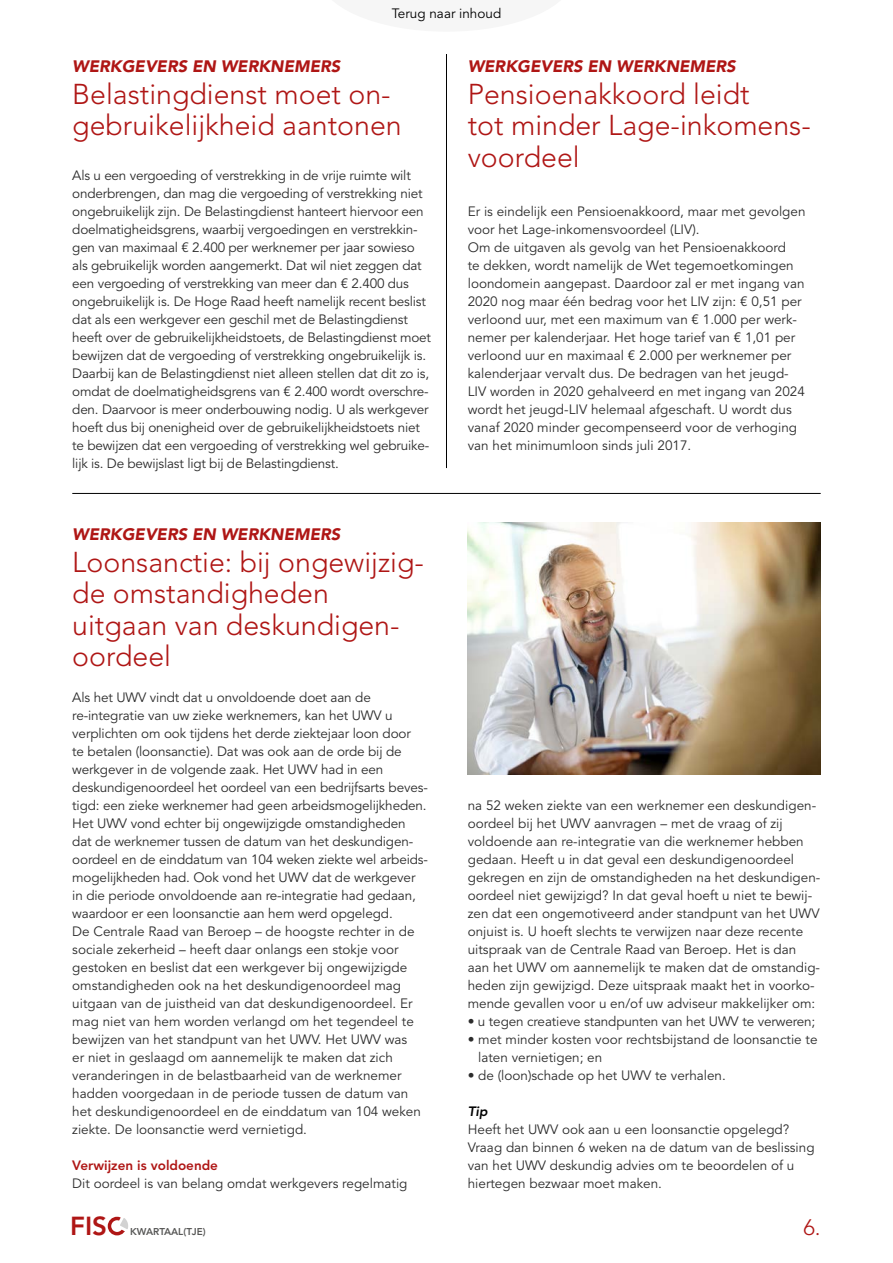
<style>
.page{position:relative;width:893px;height:1263px;background:#fff}
.page>*{position:absolute;margin:0;border:0;box-sizing:border-box;transform-origin:0 0}
.t1{font:300 28.5px/31.5px "Avenir LT";color:#af1615}
.t2{font:800 25.95px "Avenir LT";color:#af1615}
.t3{font:300 22.2px "Avenir LT";color:#af1615}
.t4{font:italic 900 16.5px "Avenir LT";color:#af1615}
.t5{font:13.5px/18px "Avenir LT";color:#2c2c2c}
.t6{font:800 13.5px "Avenir LT";color:#af1615}
.t7{font:13.5px "Avenir LT";color:#000}
.t8{font:italic 800 13.5px "Avenir LT";color:#000}
.t9{font:800 9.9px "Avenir LT";color:#575756}
</style>
<div class="page">
<div style="left:108px;top:1217px;width:18px;height:18px;border:3px solid #af1615;border-radius:50%"></div>
<svg style="left:114px;top:1216px;width:14px;height:19px"></svg>
<hr style="left:72px;top:493px;width:749px;height:1px;background:#000">
<img style="left:468px;top:522px;width:353px;height:252px">
<hr style="left:446px;top:54px;width:1px;height:414px;background:#000">
<p class="t7" style="left:392px;top:5px;width:111px">Terug naar inhoud</p>
<p class="t4" style="left:72px;top:56px;width:269px">WERKGEVERS EN WERKNEMERS</p>
<h1 class="t1" style="left:72px;top:78px;width:331px">Belastingdienst moet on&shy;gebruikelijkheid aantonen</h1>
<p class="t5" style="left:72px;top:167px;width:360px">Als u een vergoeding of verstrekking in de vrije ruimte wilt onderbrengen, dan mag die vergoeding of verstrekking niet ongebruikelijk zijn. De Belastingdienst hanteert hiervoor een doelmatigheidsgrens, waarbij vergoedingen en verstrekkin&shy;gen van maximaal € 2.400 per werknemer per jaar sowieso als gebruikelijk worden aangemerkt. Dat wil niet zeggen dat een vergoeding of verstrekking van meer dan € 2.400 dus ongebruikelijk is. De Hoge Raad heeft namelijk recent beslist dat als een werkgever een geschil met de Belastingdienst heeft over de gebruikelijkheidstoets, de Belastingdienst moet bewijzen dat de vergoeding of verstrekking ongebruikelijk is.<br>Daarbij kan de Belastingdienst niet alleen stellen dat dit zo is, omdat de doelmatigheidsgrens van € 2.400 wordt overschre&shy;den. Daarvoor is meer onderbouwing nodig. U als werkgever hoeft dus bij onenigheid over de gebruikelijkheidstoets niet te bewijzen dat een vergoeding of verstrekking wel gebruike&shy;lijk is. De bewijslast ligt bij de Belastingdienst.</p>
<p class="t4" style="left:72px;top:524px;width:269px">WERKGEVERS EN WERKNEMERS</p>
<h1 class="t1" style="left:72px;top:546px;width:353px">Loonsanctie: bij ongewijzig&shy;de omstandigheden uitgaan van deskundigen&shy;oordeel</h1>
<p class="t5" style="left:72px;top:689px;width:357px">Als het UWV vindt dat u onvoldoende doet aan de re-integratie van uw zieke werknemers, kan het UWV u verplichten om ook tijdens het derde ziektejaar loon door<br>te betalen (loonsanctie). Dat was ook aan de orde bij de werkgever in de volgende zaak. Het UWV had in een deskundigenoordeel het oordeel van een bedrijfsarts beves&shy;tigd: een zieke werknemer had geen arbeidsmogelijkheden.<br>Het UWV vond echter bij ongewijzigde omstandigheden dat de werknemer tussen de datum van het deskundigen&shy;oordeel en de einddatum van 104 weken ziekte wel arbeids&shy;mogelijkheden had. Ook vond het UWV dat de werkgever in die periode onvoldoende aan re-integratie had gedaan, waardoor er een loonsanctie aan hem werd opgelegd.<br>De Centrale Raad van Beroep – de hoogste rechter in de sociale zekerheid – heeft daar onlangs een stokje voor gestoken en beslist dat een werkgever bij ongewijzigde omstandigheden ook na het deskundigenoordeel mag uitgaan van de juistheid van dat deskundigenoordeel. Er mag niet van hem worden verlangd om het tegendeel te bewijzen van het standpunt van het UWV. Het UWV was<br>er niet in geslaagd om aannemelijk te maken dat zich veranderingen in de belastbaarheid van de werknemer hadden voorgedaan in de periode tussen de datum van het deskundigenoordeel en de einddatum van 104 weken ziekte. De loonsanctie werd vernietigd.</p>
<p class="t6" style="left:72px;top:1157px;width:147px">Verwijzen is voldoende</p>
<p class="t5" style="left:72px;top:1175px;width:337px">Dit oordeel is van belang omdat werkgevers regelmatig</p>
<p class="t4" style="left:468px;top:56px;width:269px">WERKGEVERS EN WERKNEMERS</p>
<h1 class="t1" style="left:468px;top:78px;width:345px">Pensioenakkoord leidt<br>tot minder Lage-inkomens&shy;voordeel</h1>
<p class="t5" style="left:468px;top:203px;width:339px">Er is eindelijk een Pensioenakkoord, maar met gevolgen voor het Lage-inkomensvoordeel (LIV).<br>Om de uitgaven als gevolg van het Pensioenakkoord<br>te dekken, wordt namelijk de Wet tegemoetkomingen loondomein aangepast. Daardoor zal er met ingang van 2020 nog maar één bedrag voor het LIV zijn: € 0,51 per verloond uur, met een maximum van € 1.000 per werk&shy;nemer per kalenderjaar. Het hoge tarief van € 1,01 per verloond uur en maximaal € 2.000 per werknemer per kalenderjaar vervalt dus. De bedragen van het jeugd-LIV worden in 2020 gehalveerd en met ingang van 2024 wordt het jeugd-LIV helemaal afgeschaft. U wordt dus vanaf 2020 minder gecompenseerd voor de verhoging van het minimumloon sinds juli 2017.</p>
<p class="t5" style="left:468px;top:797px;width:354px">na 52 weken ziekte van een werknemer een deskundigen&shy;oordeel bij het UWV aanvragen – met de vraag of zij voldoende aan re-integratie van die werknemer hebben gedaan. Heeft u in dat geval een deskundigenoordeel gekregen en zijn de omstandigheden na het deskundigen&shy;oordeel niet gewijzigd? In dat geval hoeft u niet te bewij&shy;zen dat een ongemotiveerd ander standpunt van het UWV onjuist is. U hoeft slechts te verwijzen naar deze recente uitspraak van de Centrale Raad van Beroep. Het is dan aan het UWV om aannemelijk te maken dat de omstandig&shy;heden zijn gewijzigd. Deze uitspraak maakt het in voorko&shy;mende gevallen voor u en/of uw adviseur makkelijker om:</p>
<p class="t5" style="left:468px;top:1013px;width:349px">• u tegen creatieve standpunten van het UWV te verweren;</p>
<p class="t5" style="left:478px;top:1031px;width:341px;text-indent:-11px">• met minder kosten voor rechtsbijstand de loonsanctie te laten vernietigen; en</p>
<p class="t5" style="left:468px;top:1067px;width:260px">• de (loon)schade op het UWV te verhalen.</p>
<p class="t8" style="left:468px;top:1103px;width:21px">Tip</p>
<p class="t5" style="left:468px;top:1121px;width:348px">Heeft het UWV ook aan u een loonsanctie opgelegd?<br>Vraag dan binnen 6 weken na de datum van de beslissing van het UWV deskundig advies om te beoordelen of u hiertegen bezwaar moet maken.</p>
<h2 class="t2" style="left:70px;top:1210px;width:38px">FIS</h2>
<p class="t9" style="left:130px;top:1226px;width:77px">KWARTAAL(TJE)</p>
<h3 class="t3" style="left:803px;top:1214px;width:19px">6.</h3>
</div>
